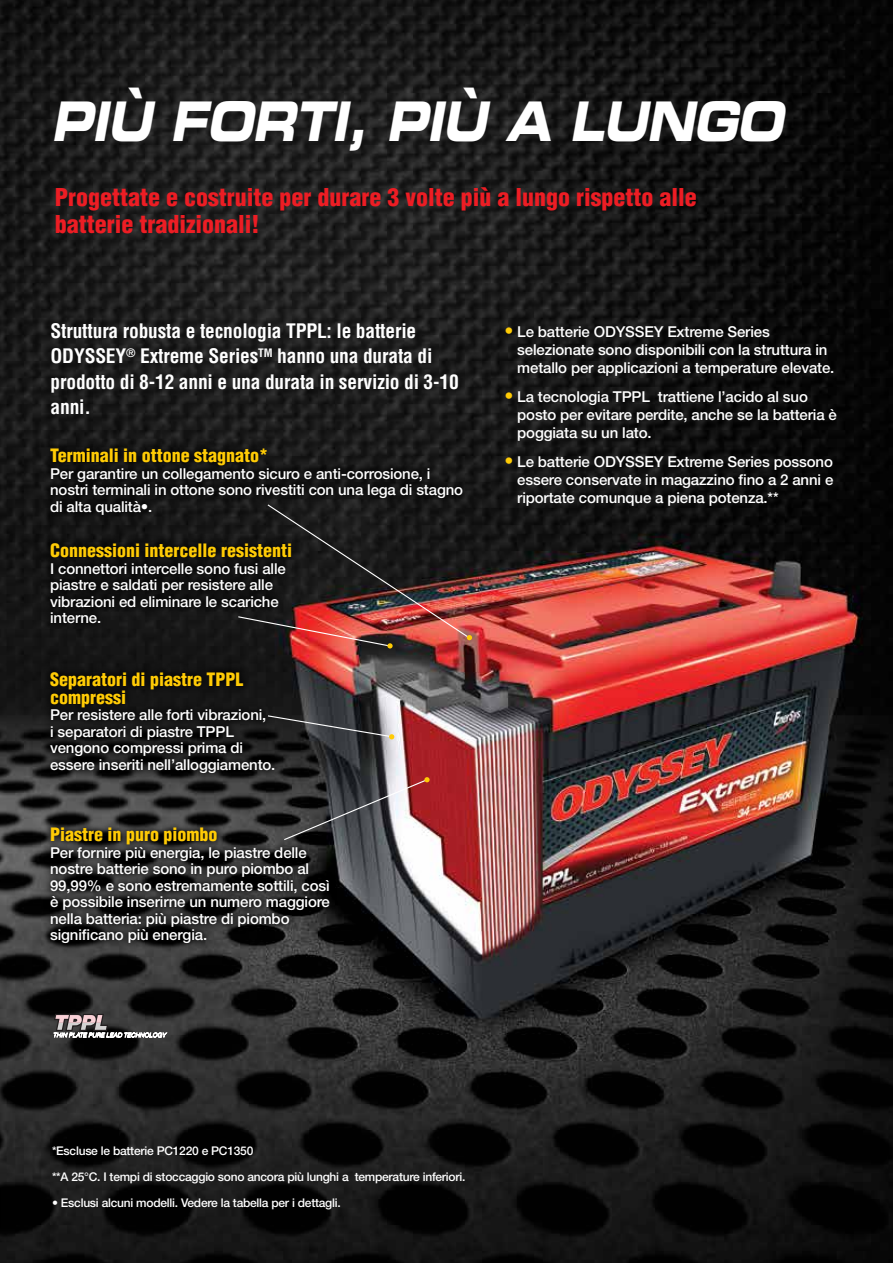
<style>
.page{position:relative;width:893px;height:1263px;background:#fff}
.page>*{position:absolute;margin:0;border:0;box-sizing:border-box;transform-origin:0 0}
.t1{font:italic 54.6px "Eurostile Bold Extended Two";color:#fff;scale:.77 1}
.t2{font:900 condensed 24px/27px "Helvetica";color:#ed1d24}
.t3{font:700 condensed 19.5px/25.5px "Helvetica";letter-spacing:-.01em;color:#fff}
.t4{font:900 condensed 18px/18px "Helvetica";color:#ffcb05}
.t5{font:500 15px/16.5px "Helvetica Neue";letter-spacing:-.01em;color:#fff}
.t6{font:500 12px/25.8px "Helvetica Neue";letter-spacing:-.02em;color:#fff}
.s1{font-size:18px;color:#ffcb05}
</style>
<div class="page">
<img style="left:0;top:0;width:893px;height:1263px">
<svg style="left:43px;top:819px;width:295px;height:131px;background:#212121"></svg>
<svg style="left:43px;top:663px;width:239px;height:117px;background:#131313"></svg>
<svg style="left:43px;top:440px;width:427px;height:82px;background:#131313"></svg>
<div style="left:43px;top:535px;width:256px;height:96px;background:#0f0f0f"></div>
<svg style="left:283px;top:777px;width:147px;height:64px;background:#64585b"></svg>
<svg style="left:267px;top:714px;width:127px;height:25px;background:#454647"></svg>
<img style="left:237px;top:503px;width:235px;height:145px">
<svg style="left:53px;top:1014px;width:114px;height:25px;background:#6d696a"></svg>
<h1 class="t1" style="left:51px;top:83px;width:970px">PIÙ FORTI, PIÙ A LUNGO</h1>
<h2 class="t2" style="left:55px;top:183px;width:643px">Progettate e costruite per durare 3 volte più a lungo rispetto alle batterie tradizionali!</h2>
<h3 class="t3" style="left:51px;top:318px;width:410px">Struttura robusta e tecnologia TPPL: le batterie ODYSSEY<sup>®</sup> Extreme Series<sup>TM</sup> hanno una durata di prodotto di 8-12 anni e una durata in servizio di 3-10 anni.</h3>
<p class="t5" style="left:517px;top:322px;width:319px;line-height:18px;text-indent:-13px"><span class="s1">•</span> Le batterie ODYSSEY Extreme Series selezionate sono disponibili con la struttura in metallo per applicazioni a temperature elevate.</p>
<p class="t5" style="left:517px;top:387px;width:321px;line-height:18px;text-indent:-13px"><span class="s1">•</span> La tecnologia TPPL trattiene l’acido al suo posto per evitare perdite, anche se la batteria è poggiata su un lato.</p>
<p class="t5" style="left:517px;top:453px;width:318px;line-height:18px;text-align:justify;text-indent:-13px"><span class="s1">•</span> Le batterie ODYSSEY Extreme Series possono essere conservate in magazzino fino a 2 anni e riportate comunque a piena potenza.**</p>
<p class="t4" style="left:50px;top:446px;width:220px">Terminali in ottone stagnato*</p>
<p class="t5" style="left:50px;top:465px;width:414px">Per garantire un collegamento sicuro e anti-corrosione, i nostri terminali in ottone sono rivestiti con una lega di stagno di alta qualità•.</p>
<p class="t4" style="left:50px;top:541px;width:243px">Connessioni intercelle resistenti</p>
<p class="t5" style="left:50px;top:560px;width:237px">I connettori intercelle sono fusi alle piastre e saldati per resistere alle vibrazioni ed eliminare le scariche interne.</p>
<p class="t4" style="left:50px;top:670px;width:195px">Separatori di piastre TPPL compressi</p>
<p class="t5" style="left:50px;top:706px;width:227px">Per resistere alle forti vibrazioni,<br>i separatori di piastre TPPL vengono compressi prima di essere inseriti nell’alloggiamento.</p>
<p class="t4" style="left:50px;top:826px;width:169px">Piastre in puro piombo</p>
<p class="t5" style="left:50px;top:844px;width:281px">Per fornire più energia, le piastre delle nostre batterie sono in puro piombo al 99,99% e sono estremamente sottili, così è possibile inserirne un numero maggiore nella batteria: più piastre di piombo significano più energia.</p>
<p class="t6" style="left:52px;top:1138px;width:415px">*Escluse le batterie PC1220 e PC1350<br>**A 25°C. I tempi di stoccaggio sono ancora più lunghi a temperature inferiori.</p>
<p class="t6" style="left:52px;top:1189px;width:290px">• Esclusi alcuni modelli. Vedere la tabella per i dettagli.</p>
</div>
